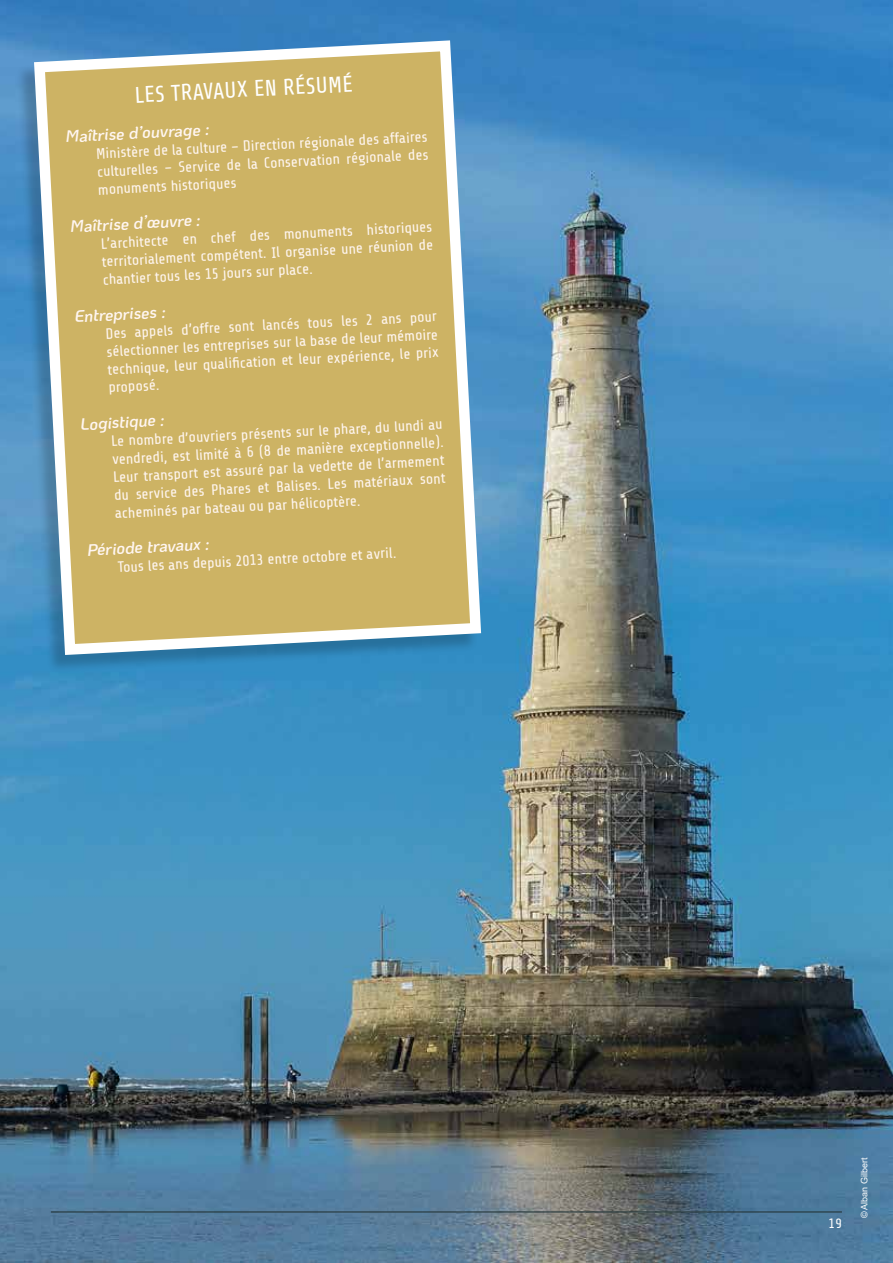
<style>
.page{position:relative;width:893px;height:1263px;background:#fff}
.page>*{position:absolute;margin:0;border:0;box-sizing:border-box;transform-origin:0 0}
.t1{font:22.65px "Share";color:#fff}
.t2{font:italic 600 16.5px "Ko Ho";color:#fff6f1}
.t3{font:15px/18px "Share Tech";color:#fff6f1;text-align:justify}
.t4{font:13.5px "Share Tech";color:#fff}
.t5{font:9px "Arial";color:#fff}
</style>
<div class="page">
<img style="left:0;top:0;width:893px;height:1263px">
<div style="left:16px;top:43px;width:463px;height:630px;background:#000;opacity:.2"></div>
<svg style="left:28px;top:35px;width:459px;height:625px;background:#bdb27b"></svg>
<hr style="left:51px;top:1211px;width:791px;height:1px;background:#25373a">
<h1 class="t1" style="left:134px;top:83px;width:220px;rotate:-3deg">LES TRAVAUX EN RÉSUMÉ</h1>
<p class="t2" style="left:65px;top:123px;width:145px;rotate:-3deg">Maîtrise d’ouvrage :</p>
<p class="t3" style="left:96px;top:145px;width:333px;rotate:-3deg">Ministère de la culture – Direction régionale des affaires culturelles – Service de la Conservation régionale des monuments historiques</p>
<p class="t2" style="left:69px;top:213px;width:132px;rotate:-3deg">Maîtrise d’œuvre :</p>
<p class="t3" style="left:100px;top:235px;width:333px;rotate:-3deg">L’architecte en chef des monuments historiques territorialement compétent. Il organise une réunion de chantier tous les 15 jours sur place.</p>
<p class="t2" style="left:74px;top:303px;width:92px;rotate:-3deg">Entreprises :</p>
<p class="t3" style="left:105px;top:325px;width:333px;rotate:-3deg">Des appels d’offre sont lancés tous les 2 ans pour sélectionner les entreprises sur la base de leur mémoire technique, leur qualifi cation et leur expérience, le prix proposé.</p>
<p class="t2" style="left:80px;top:411px;width:85px;rotate:-3deg">Logistique :</p>
<p class="t3" style="left:111px;top:433px;width:333px;rotate:-3deg">Le nombre d’ouvriers présents sur le phare, du lundi au vendredi, est limité à 6 (8 de manière exceptionnelle).<br>Leur transport est assuré par la vedette de l’armement du service des Phares et Balises. Les matériaux sont acheminés par bateau ou par hélicoptère.</p>
<p class="t2" style="left:86px;top:536px;width:124px;rotate:-3deg">Période travaux :</p>
<p class="t3" style="left:117px;top:559px;width:280px;rotate:-3deg">Tous les ans depuis 2013 entre octobre et avril.</p>
<p class="t4" style="left:828px;top:1216px;width:15px">19</p>
<p class="t5" style="left:858px;top:1218px;width:62px;rotate:-90deg">© Alban Gilbert</p>
</div>
